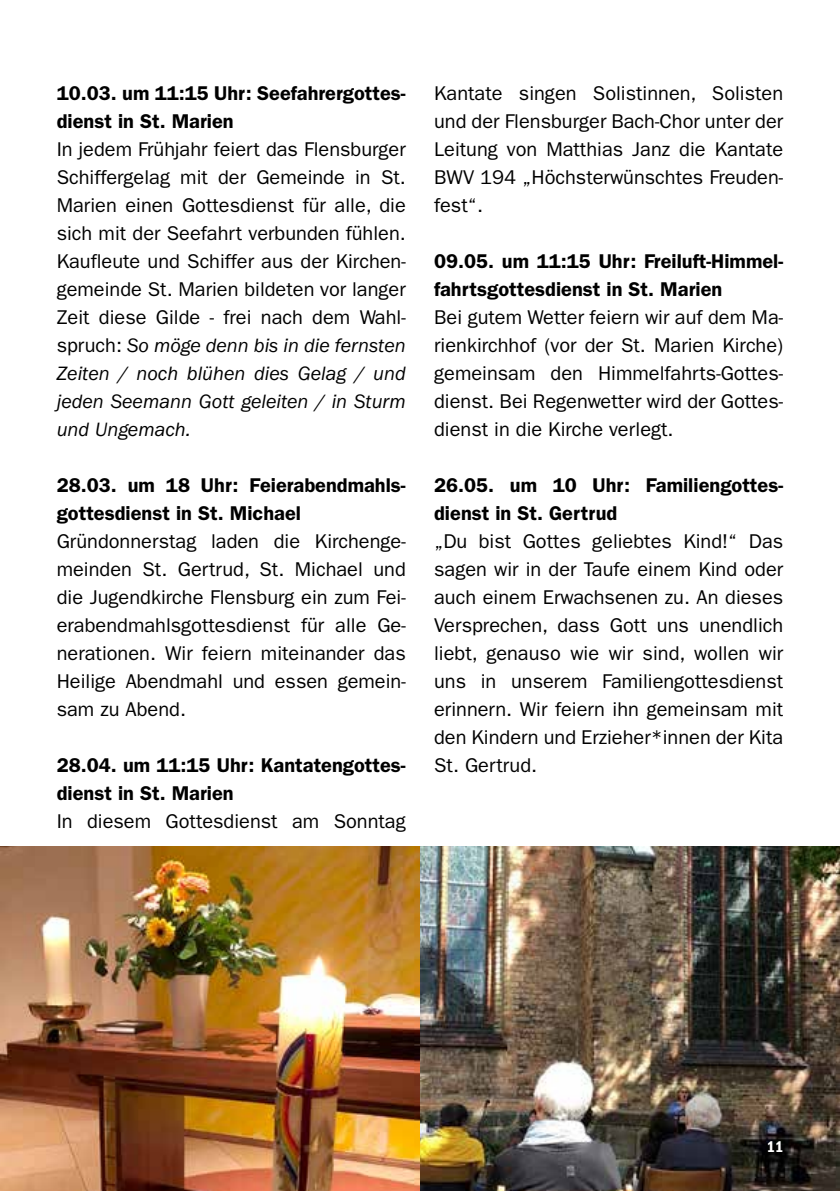
<style>
.page{position:relative;width:840px;height:1191px;background:#fff}
.page>*{position:absolute;margin:0;border:0;box-sizing:border-box;transform-origin:0 0}
.t1{font:20px/28px "Franklin Gothic";color:#000;text-align:justify}
.t2{font:600 20px/28px "Franklin Gothic";color:#000}
.t3{font:600 condensed 16px "Franklin Gothic";color:#fff}
.s1{font-style:italic}
</style>
<div class="page">
<img style="left:0;top:846px;width:839px;height:345px">
<p class="t2" style="left:57px;top:79px;width:350px">10.03. um 11:15 Uhr: Seefahrergottes&shy;dienst in St. Marien</p>
<p class="t1" style="left:57px;top:135px;width:350px">In jedem Frühjahr feiert das Flensburger Schiffergelag mit der Gemeinde in St.<br>Marien einen Gottesdienst für alle, die sich mit der Seefahrt verbunden fühlen.<br>Kaufleute und Schiffer aus der Kirchen&shy;gemeinde St. Marien bildeten vor langer Zeit diese Gilde - frei nach dem Wahl&shy;spruch: <span class="s1">So möge denn bis in die fernsten Zeiten / noch blühen dies Gelag / und jeden Seemann Gott geleiten / in Sturm und Ungemach.</span></p>
<p class="t2" style="left:57px;top:471px;width:350px">28.03. um 18 Uhr: Feierabendmahls&shy;gottesdienst in St. Michael</p>
<p class="t1" style="left:57px;top:527px;width:350px">Gründonnerstag laden die Kirchenge&shy;meinden St. Gertrud, St. Michael und die Jugendkirche Flensburg ein zum Fei&shy;erabendmahlsgottesdienst für alle Ge&shy;nerationen. Wir feiern miteinander das Heilige Abendmahl und essen gemein&shy;sam zu Abend.</p>
<p class="t2" style="left:57px;top:751px;width:350px">28.04. um 11:15 Uhr: Kantatengottes&shy;dienst in St. Marien</p>
<p class="t1" style="left:57px;top:807px;width:350px">In diesem Gottesdienst am Sonntag</p>
<p class="t1" style="left:434px;top:79px;width:350px">Kantate singen Solistinnen, Solisten und der Flensburger Bach-Chor unter der Leitung von Matthias Janz die Kantate BWV 194 „Höchsterwünschtes Freuden&shy;fest“.</p>
<p class="t2" style="left:434px;top:247px;width:350px">09.05. um 11:15 Uhr: Freiluft-Himmel&shy;fahrtsgottesdienst in St. Marien</p>
<p class="t1" style="left:434px;top:303px;width:350px">Bei gutem Wetter feiern wir auf dem Ma&shy;rienkirchhof (vor der St. Marien Kirche) gemeinsam den Himmelfahrts-Gottes&shy;dienst. Bei Regenwetter wird der Gottes&shy;dienst in die Kirche verlegt.</p>
<p class="t2" style="left:434px;top:471px;width:350px">26.05. um 10 Uhr: Familiengottes&shy;dienst in St. Gertrud</p>
<p class="t1" style="left:434px;top:527px;width:350px">„Du bist Gottes geliebtes Kind!“ Das sagen wir in der Taufe einem Kind oder auch einem Erwachsenen zu. An dieses Versprechen, dass Gott uns unendlich liebt, genauso wie wir sind, wollen wir uns in unserem Familiengottesdienst erinnern. Wir feiern ihn gemeinsam mit den Kindern und Erzieher*innen der Kita St. Gertrud.</p>
<p class="t3" style="left:766px;top:1137px;width:18px">11</p>
</div>
